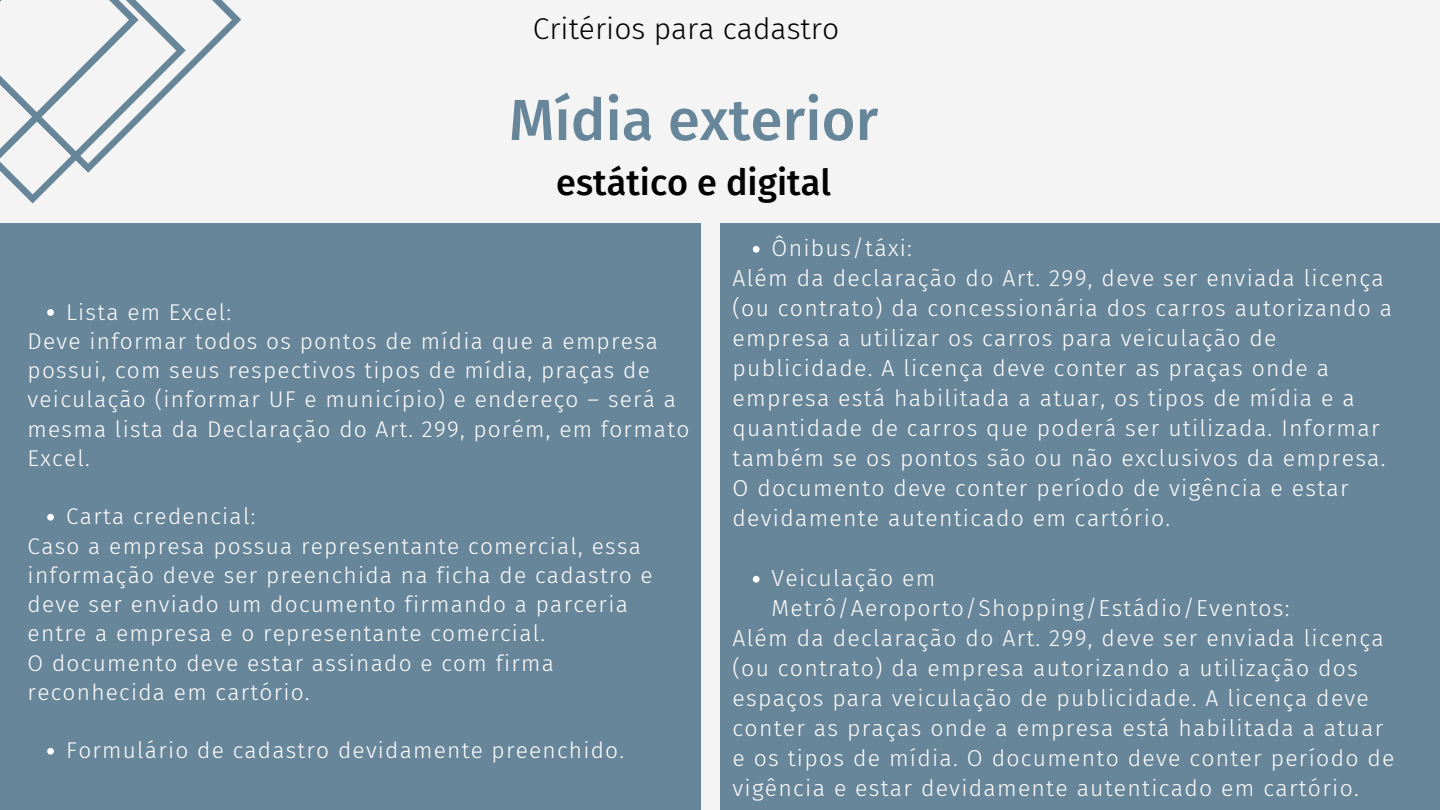
<style>
.page{position:relative;width:1440px;height:810px;background:#f4f4f4}
.page>*{position:absolute;margin:0;border:0;box-sizing:border-box;transform-origin:0 0}
.t1{font:500 58px "Fira Sans";color:#68869a}
.t2{font:500 36px "Fira Sans";color:#000}
.t3{font:300 30px "Fira Sans";color:#000}
.t4{font:300 23px/30px "Fira Sans";letter-spacing:.055em;color:#fff}
.t5{font:300 23px/30px "Fira Sans";letter-spacing:.055em;color:#fdfdfc}
.t6{font:300 22.7px/29.2px "Fira Sans";letter-spacing:.055em;color:#fff}
</style>
<div class="page">
<div style="left:0;top:223px;width:701px;height:587px;background:#68869a"></div>
<div style="left:720px;top:223px;width:720px;height:587px;background:#68869a"></div>
<svg style="left:47px;top:309px;width:7px;height:7px"></svg>
<svg style="left:47px;top:514px;width:7px;height:7px"></svg>
<svg style="left:47px;top:748px;width:7px;height:7px"></svg>
<svg style="left:753px;top:246px;width:7px;height:7px"></svg>
<svg style="left:753px;top:576px;width:7px;height:7px"></svg>
<svg style="left:0;top:0;width:242px;height:204px"></svg>
<h3 class="t3" style="left:533px;top:11px;width:308px">Critérios para cadastro</h3>
<h1 class="t1" style="left:509px;top:86px;width:371px">Mídia exterior</h1>
<h2 class="t2" style="left:556px;top:161px;width:276px">estático e digital</h2>
<p class="t6" style="left:66px;top:297px;width:166px">Lista em Excel:</p>
<p class="t6" style="left:28px;top:327px;width:663px">Deve informar todos os pontos de mídia que a empresa possui, com seus respectivos tipos de mídia, praças de veiculação (informar UF e município) e endereço – será a mesma lista da Declaração do Art. 299, porém, em formato Excel.</p>
<p class="t6" style="left:66px;top:502px;width:191px">Carta credencial:</p>
<p class="t6" style="left:28px;top:531px;width:627px">Caso a empresa possua representante comercial, essa informação deve ser preenchida na ficha de cadastro e deve ser enviado um documento firmando a parceria entre a empresa e o representante comercial.<br>O documento deve estar assinado e com firma reconhecida em cartório.</p>
<p class="t6" style="left:66px;top:736px;width:559px">Formulário de cadastro devidamente preenchido.</p>
<p class="t4" style="left:772px;top:233px;width:142px">Ônibus/táxi:</p>
<p class="t4" style="left:733px;top:263px;width:661px">Além da declaração do Art. 299, deve ser enviada licença (ou contrato) da concessionária dos carros autorizando a empresa a utilizar os carros para veiculação de publicidade. A licença deve conter as praças onde a empresa está habilitada a atuar, os tipos de mídia e a quantidade de carros que poderá ser utilizada. Informar também se os pontos são ou não exclusivos da empresa.<br>O documento deve conter período de vigência e estar devidamente autenticado em cartório.</p>
<p class="t5" style="left:772px;top:563px;width:520px">Veiculação em<br>Metrô/Aeroporto/Shopping/Estádio/Eventos:</p>
<p class="t5" style="left:733px;top:623px;width:663px">Além da declaração do Art. 299, deve ser enviada licença (ou contrato) da empresa autorizando a utilização dos espaços para veiculação de publicidade. A licença deve conter as praças onde a empresa está habilitada a atuar e os tipos de mídia. O documento deve conter período de vigência e estar devidamente autenticado em cartório.</p>
</div>
